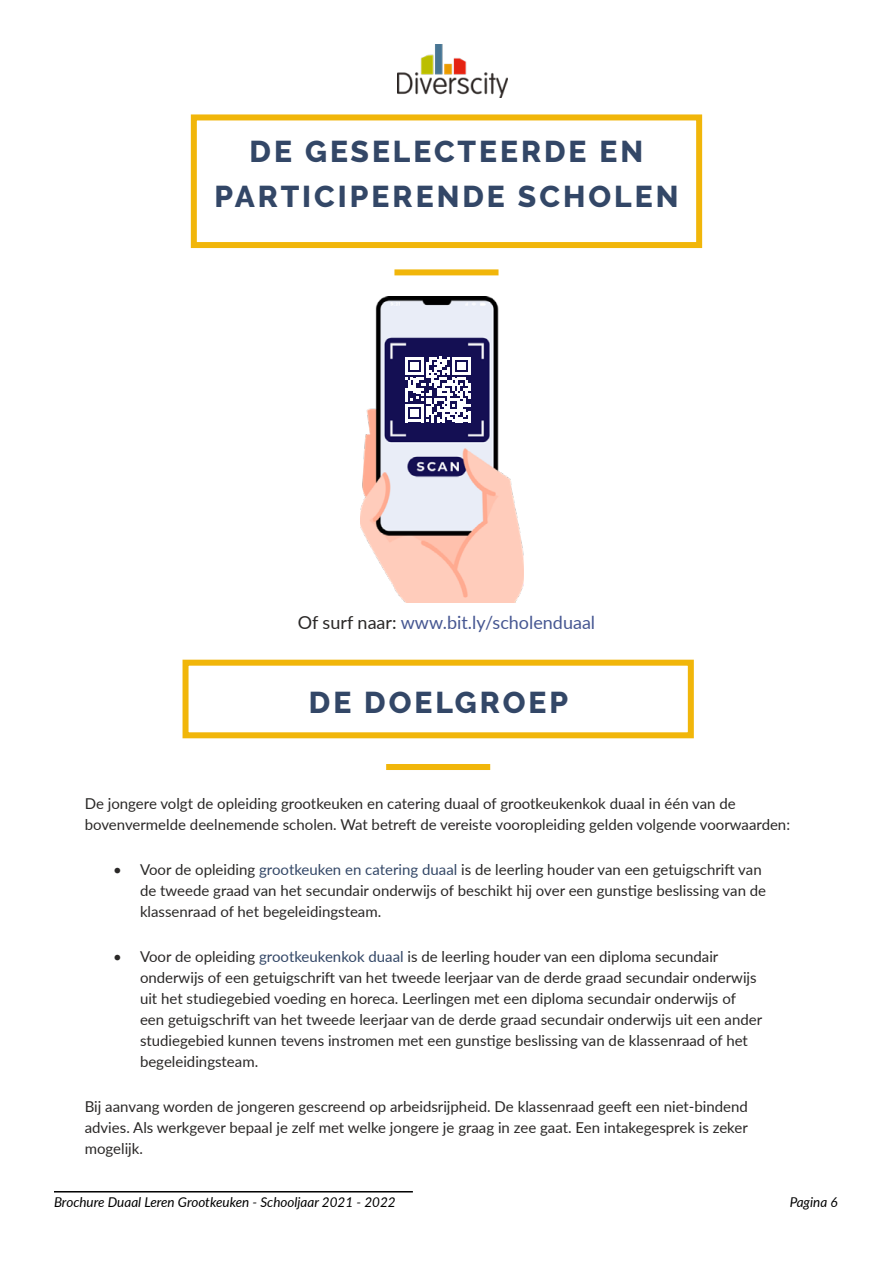
<style>
.page{position:relative;width:893px;height:1263px;background:#fff}
.page>*{position:absolute;margin:0;border:0;box-sizing:border-box;transform-origin:0 0}
.t1{font:800 30px/45px "Raleway";letter-spacing:.1em;color:#334767;text-align:center}
.t2{font:18px "Lato";color:#465792}
.t3{font:15px/21px "Lato";color:#2a2827}
.t4{font:italic 13.5px "Lato";color:#000}
.s1{color:#2a2827}
.s2{color:#334767}
</style>
<div class="page">
<hr style="left:54px;top:1191px;width:359px;height:1px;background:#000">
<img style="left:361px;top:297px;width:162px;height:306px">
<svg style="left:405px;top:357px;width:66px;height:65px"></svg>
<div style="left:183px;top:660px;width:511px;height:78px;border:6px solid #f1b60a"></div>
<div style="left:386px;top:764px;width:104px;height:6px;background:#f1b60a"></div>
<img style="left:398px;top:45px;width:109px;height:53px">
<div style="left:394px;top:269px;width:104px;height:6px;background:#f1b60a"></div>
<div style="left:191px;top:114px;width:511px;height:134px;border:6px solid #f1b60a"></div>
<h1 class="t1" style="left:214px;top:129px;width:466px">DE GESELECTEERDE EN<br>PARTICIPERENDE SCHOLEN</h1>
<p class="t2" style="left:298px;top:609px;width:299px"><span class="s1">Of surf naar:</span> www.bit.ly/scholenduaal</p>
<h1 class="t1" style="left:309px;top:680px;width:261px">DE DOELGROEP</h1>
<p class="t3" style="left:85px;top:792px;width:707px">De jongere volgt de opleiding grootkeuken en catering duaal of grootkeukenkok duaal in één van de bovenvermelde deelnemende scholen. Wat betreft de vereiste vooropleiding gelden volgende voorwaarden:</p>
<p class="t3" style="left:140px;top:858px;width:628px;text-indent:-27px">• Voor de opleiding <span class="s2">grootkeuken en catering duaal</span> is de leerling houder van een getuigschrift van de tweede graad van het secundair onderwijs of beschikt hij over een gunstige beslissing van de klassenraad of het begeleidingsteam.</p>
<p class="t3" style="left:140px;top:945px;width:624px;text-indent:-27px">• Voor de opleiding <span class="s2">grootkeukenkok duaal</span> is de leerling houder van een diploma secundair onderwijs of een getuigschrift van het tweede leerjaar van de derde graad secundair onderwijs uit het studiegebied voeding en horeca. Leerlingen met een diploma secundair onderwijs of een getuigschrift van het tweede leerjaar van de derde graad secundair onderwijs uit een ander studiegebied kunnen tevens instromen met een gunstige beslissing van de klassenraad of het begeleidingsteam.</p>
<p class="t3" style="left:85px;top:1095px;width:665px;text-align:justify">Bij aanvang worden de jongeren gescreend op arbeidsrijpheid. De klassenraad geeft een niet-bindend advies. Als werkgever bepaal je zelf met welke jongere je graag in zee gaat. Een intakegesprek is zeker mogelijk.</p>
<p class="t4" style="left:54px;top:1192px;width:343px">Brochure Duaal Leren Grootkeuken - Schooljaar 2021 - 2022</p>
<p class="t4" style="left:790px;top:1192px;width:50px">Pagina 6</p>
</div>
